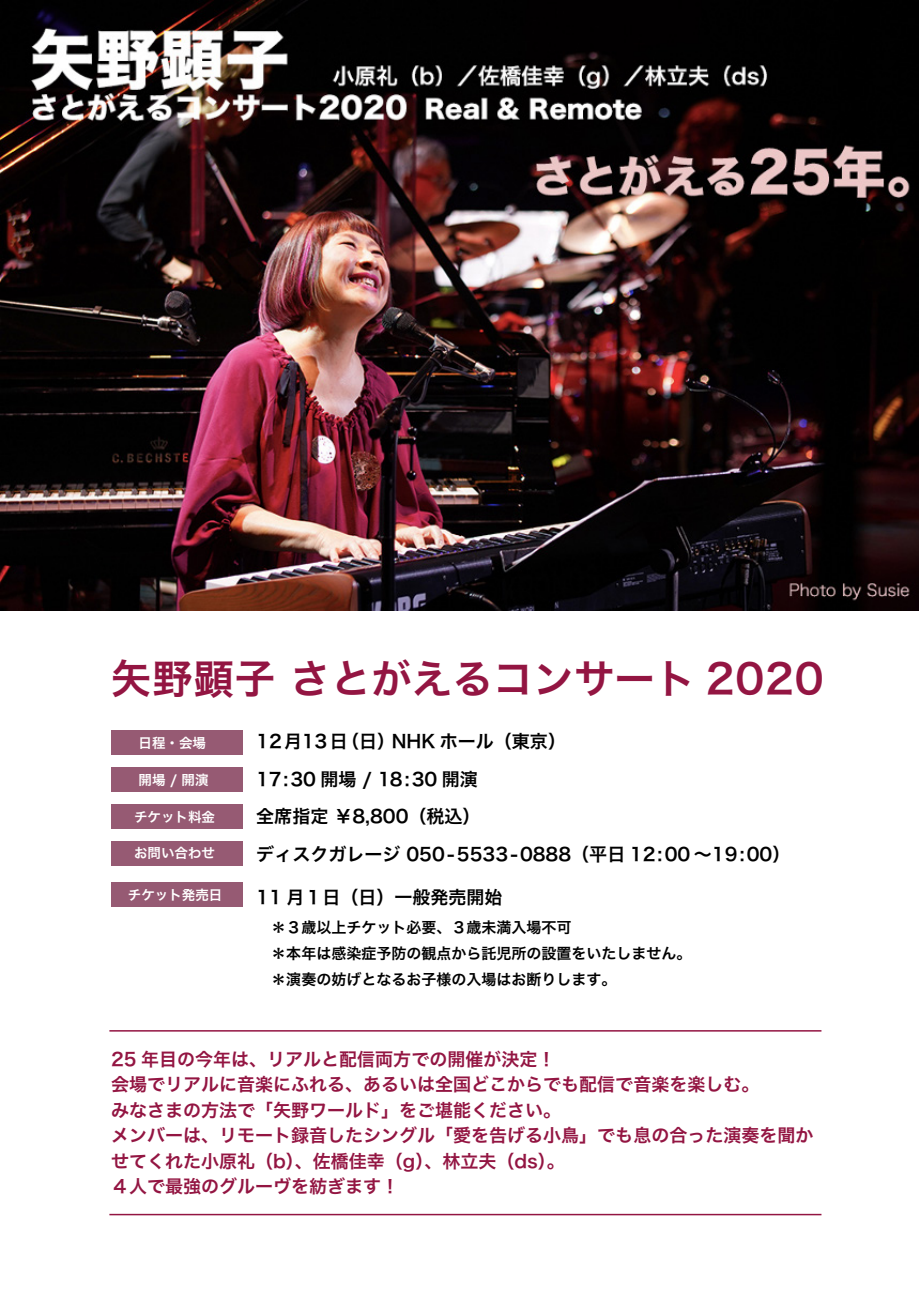
<style>
.page{position:relative;width:919px;height:1289px;background:#fff}
.page>*{position:absolute;margin:0;border:0;box-sizing:border-box;transform-origin:0 0}
.t1{font:40.5px "Hira Kaku Pro N W6";color:#931542}
.t2{font:18px/25.5px "Hira Kaku Pro N W6";color:#931542}
.t3{font:18px/37.3px "Hira Kaku Pro N W6";color:#000}
.t4{font:15px/26.2px "Hira Kaku Pro N W6";color:#000}
.t5{font:13.5px "Hira Kaku Pro N W6";color:#fff}
</style>
<div class="page">
<img style="left:0;top:0;width:918px;height:610px">
<div style="left:111px;top:730px;width:131px;height:25px;background:#965a73"></div>
<div style="left:111px;top:767px;width:131px;height:25px;background:#965a73"></div>
<div style="left:111px;top:804px;width:131px;height:24px;background:#965a73"></div>
<div style="left:111px;top:840px;width:131px;height:25px;background:#965a73"></div>
<div style="left:111px;top:881px;width:131px;height:25px;background:#965a73"></div>
<hr style="left:109px;top:1030px;width:712px;height:1px;background:#931542">
<hr style="left:109px;top:1213px;width:712px;height:2px;background:#931542">
<h1 class="t1" style="left:111px;top:641px;width:714px">矢野顕子 さとがえるコンサート 2020</h1>
<p class="t3" style="left:256px;top:722px;width:535px">12月13日（日）NHK ホール（東京）<br>17:30 開場 / 18:30 開演<br>全席指定 ￥8,800（税込）<br>ディスクガレージ 050-5533-0888（平日 12:00 ～19:00）</p>
<p class="t3" style="left:256px;top:877px;width:248px">11 月１日（日）一般発売開始</p>
<p class="t4" style="left:256px;top:913px;width:437px">　＊３歳以上チケット必要、３歳未満入場不可<br>　＊本年は感染症予防の観点から託児所の設置をいたしません。　＊演奏の妨げとなるお子様の入場はお断りします。</p>
<p class="t5" style="left:138px;top:731px;width:69px">日程・会場</p>
<p class="t5" style="left:138px;top:767px;width:72px">開場 / 開演</p>
<p class="t5" style="left:134px;top:804px;width:82px">チケット料金</p>
<p class="t5" style="left:134px;top:841px;width:82px">お問い合わせ</p>
<p class="t5" style="left:128px;top:882px;width:96px">チケット発売日</p>
<p class="t2" style="left:111px;top:1045px;width:703px">25 年目の今年は、リアルと配信両方での開催が決定！<br>会場でリアルに音楽にふれる、あるいは全国どこからでも配信で音楽を楽しむ。<br>みなさまの方法で「矢野ワールド」をご堪能ください。<br>メンバーは、リモート録音したシングル「愛を告げる小鳥」でも息の合った演奏を聞かせてくれた小原礼（b）、佐橋佳幸（g）、林立夫（ds）。<br>４人で最強のグルーヴを紡ぎます！</p>
</div>
